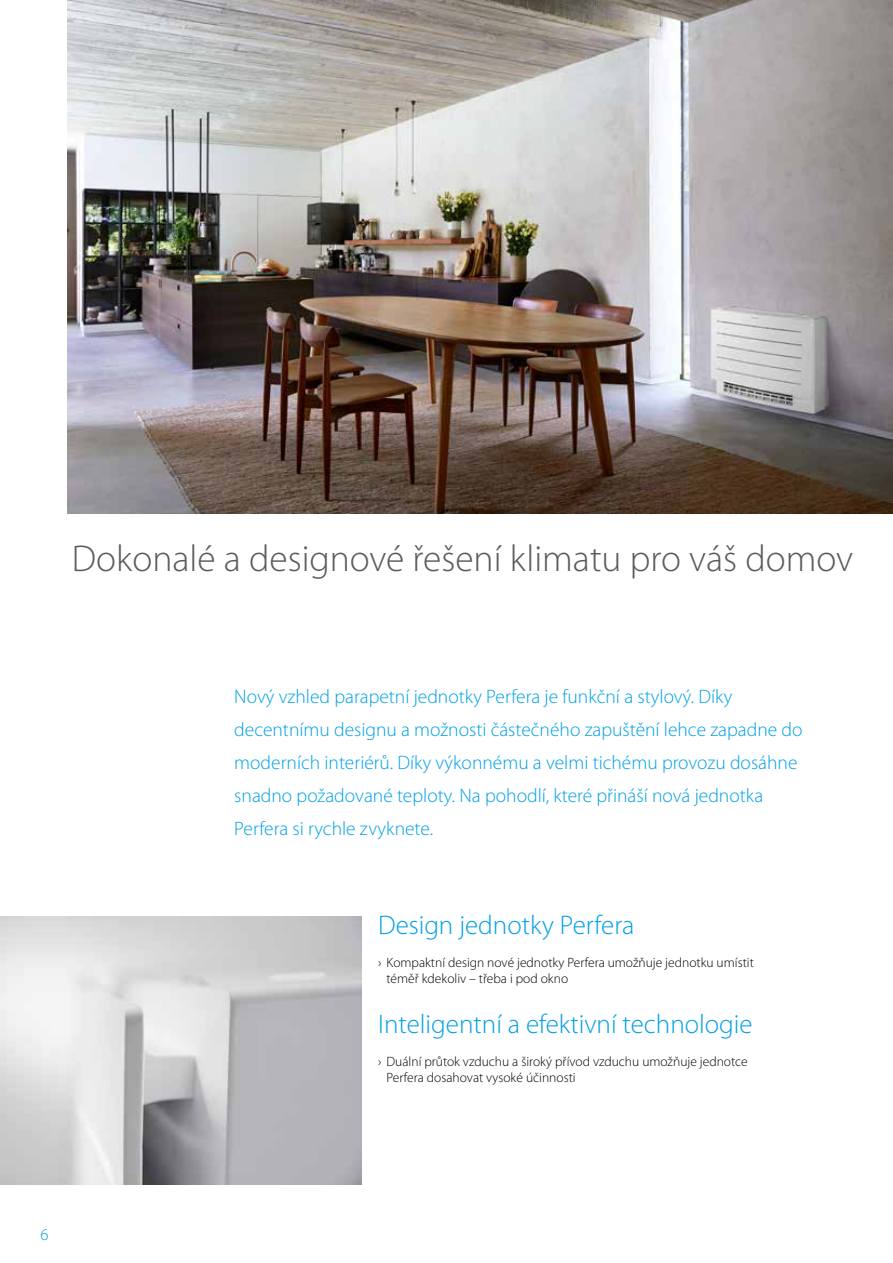
<style>
.page{position:relative;width:893px;height:1263px;background:#fff}
.page>*{position:absolute;margin:0;border:0;box-sizing:border-box;transform-origin:0 0}
.t1{font:300 37.5px "Myriad Pro";color:#5a5b5d}
.t2{font:300 27px "Myriad Pro";color:#00a1e4}
.t3{font:300 19.5px/33px "Myriad Pro";color:#00a1e4}
.t4{font:300 16.5px "Myriad Pro";color:#00a1e4}
.t5{font:300 13.5px/16.5px "Myriad Pro";color:#000}
</style>
<div class="page">
<img style="left:0;top:917px;width:362px;height:267px">
<img style="left:68px;top:0;width:825px;height:513px">
<h1 class="t1" style="left:72px;top:537px;width:783px">Dokonalé a designové řešení klimatu pro váš domov</h1>
<p class="t3" style="left:234px;top:680px;width:570px">Nový vzhled parapetní jednotky Perfera je funkční a stylový. Díky decentnímu designu a možnosti částečného zapuštění lehce zapadne do moderních interiérů. Díky výkonnému a velmi tichému provozu dosáhne snadno požadované teploty. Na pohodlí, které přináší nová jednotka Perfera si rychle zvyknete.</p>
<h2 class="t2" style="left:378px;top:910px;width:258px">Design jednotky Perfera</h2>
<p class="t5" style="left:387px;top:954px;width:369px;text-indent:-9px">› Kompaktní design nové jednotky Perfera umožňuje jednotku umístit téměř kdekoliv – třeba i pod okno</p>
<h2 class="t2" style="left:378px;top:1009px;width:376px">Inteligentní a efektivní technologie</h2>
<p class="t5" style="left:387px;top:1053px;width:363px;text-indent:-9px">› Duální průtok vzduchu a široký přívod vzduchu umožňuje jednotce<br>Perfera dosahovat vysoké účinnosti</p>
<p class="t4" style="left:40px;top:1225px;width:10px">6</p>
</div>
